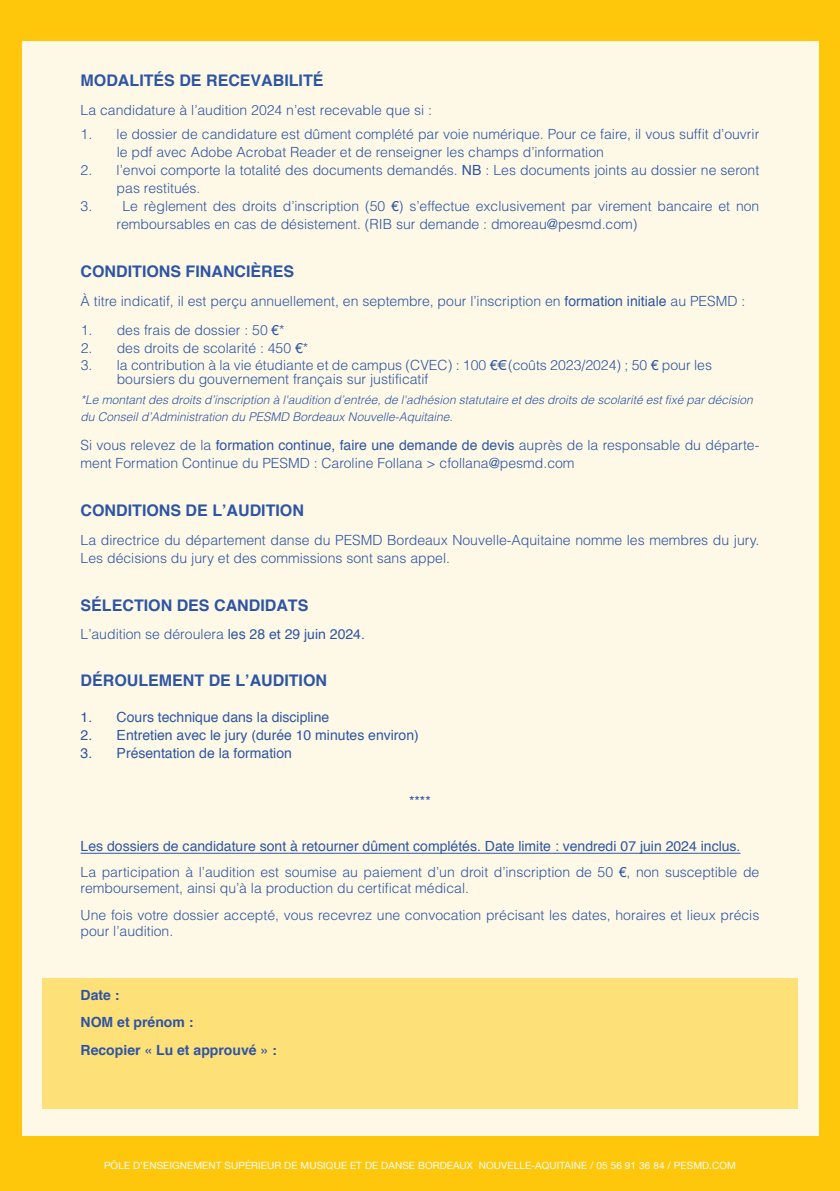
<style>
.page{position:relative;width:840px;height:1191px;background:#fff}
.page>*{position:absolute;margin:0;border:0;box-sizing:border-box;transform-origin:0 0}
.t1{font:700 16px "Helvetica";color:#2e55a4}
.t2{font:300 14px/18px "Helvetica";color:#2e55a4}
.t3{font:14px "Helvetica";color:#2e55a4}
.t4{font:700 14px "Helvetica";color:#2e55a4}
.t5{font:italic 300 12px/16.8px "Helvetica";color:#2e55a4}
.t6{font:10px "Helvetica Neue";letter-spacing:.01em;color:#fff}
.s1{font-weight:400}
.s2{font-family:"Helvetica Neue";font-weight:400}
</style>
<div class="page">
<div style="left:0;top:0;width:839px;height:1191px;background:#fec70c"></div>
<div style="left:22px;top:41px;width:795px;height:1094px;background:#fef9e6"></div>
<div style="left:42px;top:978px;width:755px;height:130px;background:#fee079"></div>
<hr style="left:81px;top:853px;width:659px;height:1px;background:#2e55a4">
<p class="t1" style="left:81px;top:70px;width:244px">MODALITÉS DE RECEVABILITÉ</p>
<p class="t2" style="left:81px;top:101px;width:352px">La candidature à l’audition 2024 n’est recevable que si :</p>
<p class="t2" style="left:117px;top:125px;width:644px;text-indent:-36px">1. le dossier de candidature est dûment complété par voie numérique. Pour ce faire, il vous suffit d’ouvrir le pdf avec Adobe Acrobat Reader et de renseigner les champs d’information</p>
<p class="t2" style="left:117px;top:161px;width:643px;text-indent:-36px">2. l’envoi comporte la totalité des documents demandés. <span class="s1">NB</span> : Les documents joints au dossier ne seront pas restitués.</p>
<p class="t2" style="left:117px;top:197px;width:644px;text-indent:-36px">3. Le règlement des droits d’inscription (50 <span class="s2">€</span>) s’effectue exclusivement par virement bancaire et non remboursables en cas de désistement. (RIB sur demande : dmoreau@pesmd.com)</p>
<p class="t1" style="left:81px;top:261px;width:215px">CONDITIONS FINANCIÈRES</p>
<p class="t2" style="left:81px;top:292px;width:665px">À titre indicatif, il est perçu annuellement, en septembre, pour l’inscription en <span class="s1">formation initiale</span> au PESMD :</p>
<p class="t2" style="left:81px;top:321px;width:205px">1. des frais de dossier : 50 <span class="s2">€</span>*</p>
<p class="t2" style="left:81px;top:339px;width:229px">2. des droits de scolarité : 450 <span class="s2">€</span>*</p>
<p class="t2" style="left:117px;top:358px;width:596px;line-height:13.6px;text-indent:-36px">3. la contribution à la vie étudiante et de campus (CVEC) : 100 <span class="s2">€</span> (coûts 2023/2024) ; 50 <span class="s2">€</span> pour les boursiers du gouvernement français sur justificatif</p>
<p class="t5" style="left:81px;top:391px;width:673px">*Le montant des droits d’inscription à l'audition d’entrée, de l'adhésion statutaire et des droits de scolarité est fixé par décision du Conseil d’Administration du PESMD Bordeaux Nouvelle-Aquitaine.</p>
<p class="t2" style="left:81px;top:435px;width:680px">Si vous relevez de la <span class="s1">formation continue, faire une demande de devis</span> auprès de la responsable du départe&shy;ment Formation Continue du PESMD : Caroline Follana &gt; cfollana@pesmd.com</p>
<p class="t1" style="left:81px;top:500px;width:225px">CONDITIONS DE L’AUDITION</p>
<p class="t2" style="left:81px;top:531px;width:679px">La directrice du département danse du PESMD Bordeaux Nouvelle-Aquitaine nomme les membres du jury.<br>Les décisions du jury et des commissions sont sans appel.</p>
<p class="t1" style="left:81px;top:595px;width:229px">SÉLECTION DES CANDIDATS</p>
<p class="t2" style="left:81px;top:624px;width:286px">L’audition se déroulera <span class="s1">les 28 et 29 juin 2024.</span></p>
<p class="t1" style="left:81px;top:670px;width:248px">DÉROULEMENT DE L’AUDITION</p>
<p class="t3" style="left:81px;top:708px;width:250px">1. Cours technique dans la discipline</p>
<p class="t3" style="left:81px;top:726px;width:339px">2. Entretien avec le jury (durée 10 minutes environ)</p>
<p class="t3" style="left:81px;top:744px;width:213px">3. Présentation de la formation</p>
<p class="t3" style="left:409px;top:792px;width:23px">****</p>
<p class="t3" style="left:81px;top:837px;width:661px">Les dossiers de candidature sont à retourner dûment complétés. Date limite : vendredi 07 juin 2024 inclus.</p>
<p class="t2" style="left:81px;top:863px;width:679px;line-height:16px">La participation à l’audition est soumise au paiement d’un droit d’inscription de 50 <span class="s2">€</span>, non susceptible de remboursement, ainsi qu’à la production du certificat médical.</p>
<p class="t2" style="left:81px;top:906px;width:680px;line-height:16px">Une fois votre dossier accepté, vous recevrez une convocation précisant les dates, horaires et lieux précis pour l’audition.</p>
<p class="t4" style="left:81px;top:986px;width:40px">Date :</p>
<p class="t4" style="left:81px;top:1013px;width:114px">NOM et prénom :</p>
<p class="t4" style="left:81px;top:1041px;width:198px">Recopier « Lu et approuvé » :</p>
<p class="t6" style="left:104px;top:1157px;width:633px">PÔLE D’ENSEIGNEMENT SUPÉRIEUR DE MUSIQUE ET DE DANSE BORDEAUX NOUVELLE-AQUITAINE / 05 56 91 36 84 / PESMD.COM</p>
</div>
